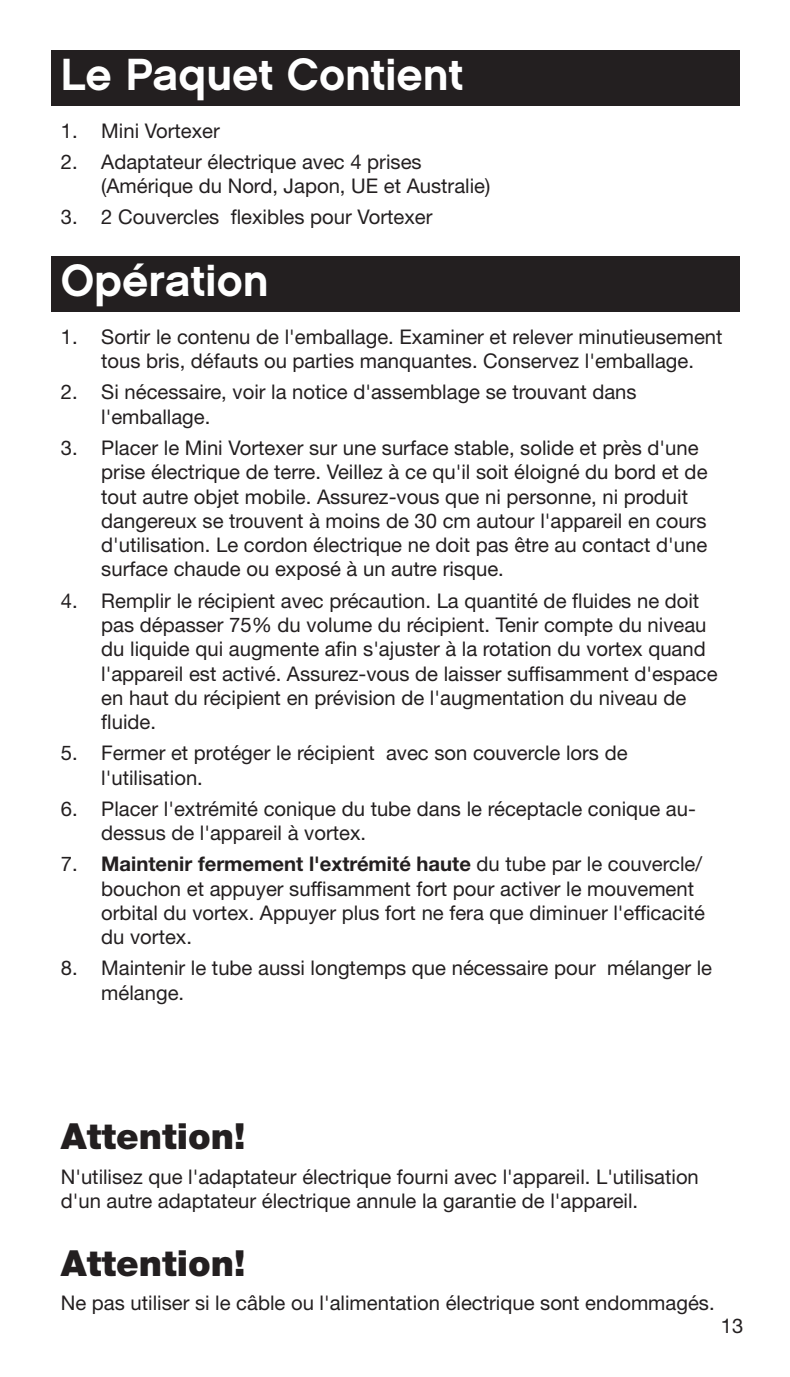
<style>
.page{position:relative;width:790px;height:1377px;background:#fff}
.page>*{position:absolute;margin:0;border:0;box-sizing:border-box;transform-origin:0 0}
.t1{font:45px "Chalet New York Nineteen Sixty";color:#fff}
.t2{font:900 36px "Helvetica Neue LT Std";color:#231f20}
.t3{font:20.25px/24.3px "Helvetica Neue LT Std";color:#231f20}
.s1{font-weight:700}
</style>
<div class="page">
<div style="left:51px;top:51px;width:688px;height:55px;background:#231f20"></div>
<div style="left:51px;top:257px;width:688px;height:55px;background:#231f20"></div>
<h1 class="t1" style="left:61px;top:47px;width:404px">Le Paquet Contient</h1>
<p class="t3" style="left:61px;top:118px;width:161px">1. Mini Vortexer</p>
<p class="t3" style="left:101px;top:149px;width:390px;text-indent:-40px">2. Adaptateur électrique avec 4 prises (Amérique du Nord, Japon, UE et Australie)</p>
<p class="t3" style="left:61px;top:205px;width:373px">3. 2 Couvercles flexibles pour Vortexer</p>
<h1 class="t1" style="left:61px;top:253px;width:209px">Opération</h1>
<p class="t3" style="left:61px;top:324px;width:663px;text-align:center">1. Sortir le contenu de l'emballage. Examiner et relever minutieusement tous bris, défauts ou parties manquantes. Conservez l'emballage.</p>
<p class="t3" style="left:101px;top:380px;width:537px;text-indent:-40px">2. Si nécessaire, voir la notice d'assemblage se trouvant dans l'emballage.</p>
<p class="t3" style="left:101px;top:435px;width:608px;text-indent:-40px">3. Placer le Mini Vortexer sur une surface stable, solide et près d'une prise électrique de terre. Veillez à ce qu'il soit éloigné du bord et de tout autre objet mobile. Assurez-vous que ni personne, ni produit dangereux se trouvent à moins de 30 cm autour l'appareil en cours d'utilisation. Le cordon électrique ne doit pas être au contact d'une surface chaude ou exposé à un autre risque.</p>
<p class="t3" style="left:101px;top:588px;width:618px;text-indent:-40px">4. Remplir le récipient avec précaution. La quantité de fluides ne doit pas dépasser 75% du volume du récipient. Tenir compte du niveau du liquide qui augmente afin s'ajuster à la rotation du vortex quand l'appareil est activé. Assurez-vous de laisser suffisamment d'espace en haut du récipient en prévision de l'augmentation du niveau de fluide.</p>
<p class="t3" style="left:101px;top:741px;width:528px;text-indent:-40px">5. Fermer et protéger le récipient avec son couvercle lors de l'utilisation.</p>
<p class="t3" style="left:101px;top:796px;width:596px;text-indent:-40px">6. Placer l'extrémité conique du tube dans le réceptacle conique au&shy;dessus de l'appareil à vortex.</p>
<p class="t3" style="left:101px;top:852px;width:605px;text-indent:-40px">7. <span class="s1">Maintenir fermement l'extrémité haute</span> du tube par le couvercle/ bouchon et appuyer suffisamment fort pour activer le mouvement orbital du vortex. Appuyer plus fort ne fera que diminuer l'efficacité du vortex.</p>
<p class="t3" style="left:101px;top:956px;width:612px;text-indent:-40px">8. Maintenir le tube aussi longtemps que nécessaire pour mélanger le mélange.</p>
<h2 class="t2" style="left:61px;top:1115px;width:186px">Attention!</h2>
<p class="t3" style="left:61px;top:1164px;width:639px">N'utilisez que l'adaptateur électrique fourni avec l'appareil. L'utilisation d'un autre adaptateur électrique annule la garantie de l'appareil.</p>
<h2 class="t2" style="left:61px;top:1241px;width:186px">Attention!</h2>
<p class="t3" style="left:61px;top:1291px;width:655px">Ne pas utiliser si le câble ou l'alimentation électrique sont endommagés.</p>
<p class="t3" style="left:721px;top:1313px;width:24px">13</p>
</div>
